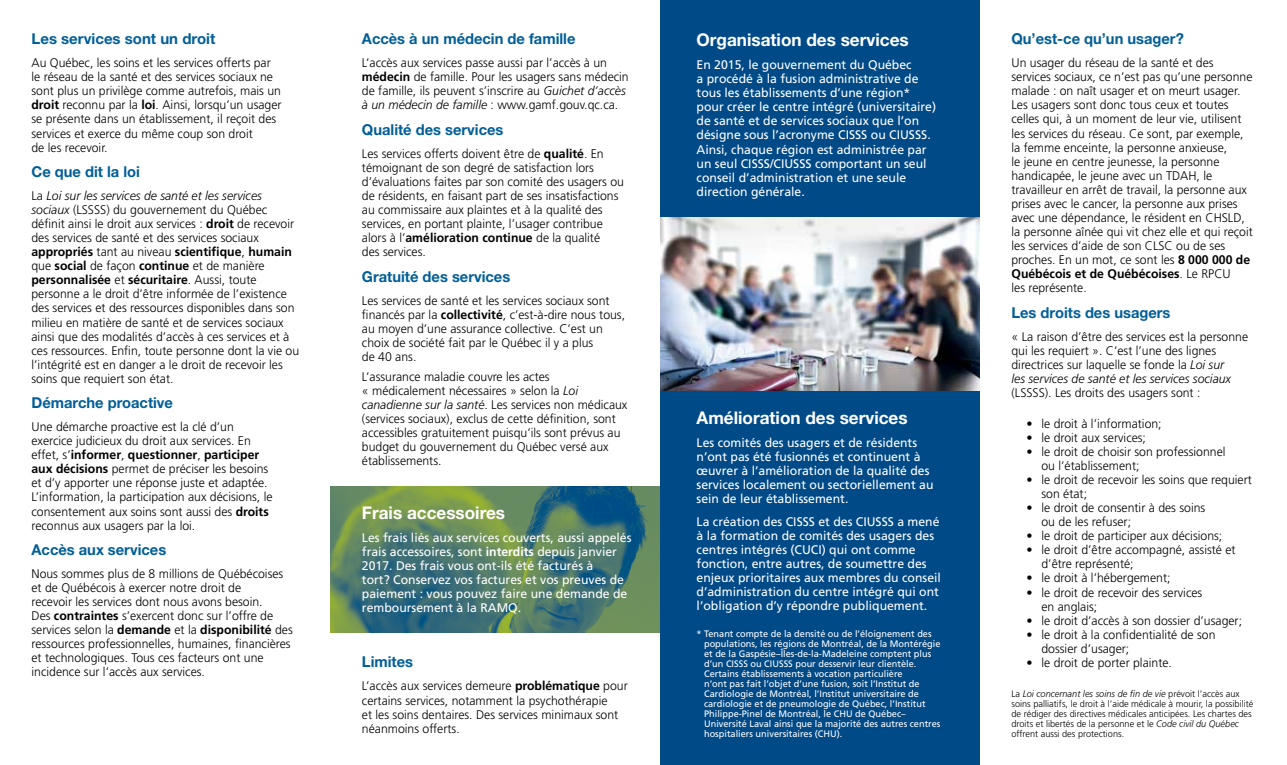
<style>
.page{position:relative;width:1287px;height:765px;background:#fff}
.page>*{position:absolute;margin:0;border:0;box-sizing:border-box;transform-origin:0 0}
.t1{font:700 17.5px "Helvetica Neue";color:#fff}
.t2{font:700 15px "Helvetica Neue";color:#005e98}
.t3{font:300 12.5px/14px "Frutiger";color:#000}
.t4{font:12.5px/14px "Frutiger";color:#fff}
.t5{font:9.38px/10px "Frutiger";color:#fff}
.t6{font:300 9.38px/10px "Frutiger";color:#000}
.s1{font-weight:700}
.s2{font-style:italic}
</style>
<div class="page">
<img style="left:330px;top:486px;width:331px;height:147px">
<div style="left:661px;top:0;width:319px;height:765px;background:#004a88"></div>
<img style="left:661px;top:217px;width:319px;height:173px">
<p class="t2" style="left:32px;top:30px;width:185px">Les services sont un droit</p>
<p class="t3" style="left:32px;top:56px;width:252px">Au Québec, les soins et les services offerts par le réseau de la santé et des services sociaux ne sont plus un privilège comme autrefois, mais un <span class="s1">droit</span> reconnu par la <span class="s1">loi</span>. Ainsi, lorsqu’un usager se présente dans un établissement, il reçoit des services et exerce du même coup son droit<br>de les recevoir.</p>
<p class="t2" style="left:32px;top:162px;width:110px">Ce que dit la loi</p>
<p class="t3" style="left:32px;top:189px;width:269px">La <span class="s2">Loi sur les services de santé et les services sociaux</span> (LSSSS) du gouvernement du Québec définit ainsi le droit aux services : <span class="s1">droit</span> de recevoir des services de santé et des services sociaux <span class="s1">appropriés</span> tant au niveau <span class="s1">scientifique</span>, <span class="s1">humain </span>que <span class="s1">social</span> de façon <span class="s1">continue</span> et de manière <span class="s1">personnalisée</span> et <span class="s1">sécuritaire</span>. Aussi, toute personne a le droit d’être informée de l’existence des services et des ressources disponibles dans son milieu en matière de santé et de services sociaux ainsi que des modalités d’accès à ces services et à ces ressources. Enfin, toute personne dont la vie ou l’intégrité est en danger a le droit de recevoir les soins que requiert son état.</p>
<p class="t2" style="left:32px;top:393px;width:143px">Démarche proactive</p>
<p class="t3" style="left:32px;top:420px;width:243px">Une démarche proactive est la clé d’un exercice judicieux du droit aux services. En effet, s’<span class="s1">informer</span>, <span class="s1">questionner</span>, <span class="s1">participer aux décisions</span> permet de préciser les besoins et d’y apporter une réponse juste et adaptée.<br>L’information, la participation aux décisions, le consentement aux soins sont aussi des <span class="s1">droits </span>reconnus aux usagers par la loi.</p>
<p class="t2" style="left:32px;top:540px;width:136px">Accès aux services</p>
<p class="t3" style="left:32px;top:567px;width:263px">Nous sommes plus de 8 millions de Québécoises et de Québécois à exercer notre droit de<br>recevoir les services dont nous avons besoin.<br>Des <span class="s1">contraintes</span> s’exercent donc sur l’offre de services selon la <span class="s1">demande</span> et la <span class="s1">disponibilité</span> des ressources professionnelles, humaines, financières et technologiques. Tous ces facteurs ont une incidence sur l’accès aux services.</p>
<p class="t2" style="left:362px;top:30px;width:215px">Accès à un médecin de famille</p>
<p class="t3" style="left:362px;top:56px;width:268px">L’accès aux services passe aussi par l’accès à un <span class="s1">médecin</span> de famille. Pour les usagers sans médecin de famille, ils peuvent s’inscrire au <span class="s2">Guichet d’accès à un médecin de famille</span> : www.gamf.gouv.qc.ca.</p>
<p class="t2" style="left:362px;top:120px;width:143px">Qualité des services</p>
<p class="t3" style="left:362px;top:146px;width:264px">Les services offerts doivent être de <span class="s1">qualité</span>. En témoignant de son degré de satisfaction lors d’évaluations faites par son comité des usagers ou de résidents, en faisant part de ses insatisfactions au commissaire aux plaintes et à la qualité des services, en portant plainte, l’usager contribue alors à l’<span class="s1">amélioration continue</span> de la qualité<br>des services.</p>
<p class="t2" style="left:362px;top:267px;width:150px">Gratuité des services</p>
<p class="t3" style="left:362px;top:293px;width:265px">Les services de santé et les services sociaux sont financés par la <span class="s1">collectivité</span>, c’est-à-dire nous tous, au moyen d’une assurance collective. C’est un choix de société fait par le Québec il y a plus<br>de 40 ans.</p>
<p class="t3" style="left:362px;top:369px;width:267px">L’assurance maladie couvre les actes<br>« médicalement nécessaires » selon la <span class="s2">Loi canadienne sur la santé</span>. Les services non médicaux (services sociaux), exclus de cette définition, sont accessibles gratuitement puisqu’ils sont prévus au budget du gouvernement du Québec versé aux établissements.</p>
<h1 class="t1" style="left:362px;top:502px;width:145px">Frais accessoires</h1>
<p class="t4" style="left:362px;top:531px;width:271px">Les frais liés aux services couverts, aussi appelés frais accessoires, sont <span class="s1">interdits</span> depuis janvier 2017. Des frais vous ont-ils été facturés à<br>tort? Conservez vos factures et vos preuves de paiement : vous pouvez faire une demande de remboursement à la RAMQ.</p>
<p class="t2" style="left:362px;top:653px;width:53px">Limites</p>
<p class="t3" style="left:362px;top:679px;width:267px">L’accès aux services demeure <span class="s1">problématique</span> pour certains services, notamment la psychothérapie<br>et les soins dentaires. Des services minimaux sont néanmoins offerts.</p>
<h1 class="t1" style="left:697px;top:29px;width:214px">Organisation des services</h1>
<p class="t4" style="left:697px;top:58px;width:241px">En 2015, le gouvernement du Québec<br>a procédé à la fusion administrative de tous les établissements d’une région* pour créer le centre intégré (universitaire) de santé et de services sociaux que l’on désigne sous l’acronyme CISSS ou CIUSSS.<br>Ainsi, chaque région est administrée par un seul CISSS/CIUSSS comportant un seul conseil d’administration et une seule direction générale.</p>
<h1 class="t1" style="left:697px;top:406px;width:213px">Amélioration des services</h1>
<p class="t4" style="left:697px;top:435px;width:238px">Les comités des usagers et de résidents n’ont pas été fusionnés et continuent à œuvrer à l’amélioration de la qualité des services localement ou sectoriellement au sein de leur établissement.</p>
<p class="t4" style="left:697px;top:514px;width:246px">La création des CISSS et des CIUSSS a mené à la formation de comités des usagers des centres intégrés (CUCI) qui ont comme fonction, entre autres, de soumettre des enjeux prioritaires aux membres du conseil d’administration du centre intégré qui ont l’obligation d’y répondre publiquement.</p>
<p class="t5" style="left:704px;top:629px;width:238px;text-indent:-7px">* Tenant compte de la densité ou de l’éloignement des populations, les régions de Montréal, de la Montérégie et de la Gaspésie–Îles-de-la-Madeleine comptent plus d’un CISSS ou CIUSSS pour desservir leur clientèle.<br>Certains établissements à vocation particulière<br>n’ont pas fait l’objet d’une fusion, soit l’Institut de Cardiologie de Montréal, l’Institut universitaire de cardiologie et de pneumologie de Québec, l’Institut Philippe-Pinel de Montréal, le CHU de Québec– Université Laval ainsi que la majorité des autres centres hospitaliers universitaires (CHU).</p>
<p class="t2" style="left:1012px;top:30px;width:174px">Qu’est-ce qu’un usager?</p>
<p class="t3" style="left:1012px;top:56px;width:243px">Un usager du réseau de la santé et des services sociaux, ce n’est pas qu’une personne malade : on naît usager et on meurt usager.<br>Les usagers sont donc tous ceux et toutes celles qui, à un moment de leur vie, utilisent les services du réseau. Ce sont, par exemple, la femme enceinte, la personne anxieuse,<br>le jeune en centre jeunesse, la personne handicapée, le jeune avec un TDAH, le travailleur en arrêt de travail, la personne aux prises avec le cancer, la personne aux prises avec une dépendance, le résident en CHSLD, la personne aînée qui vit chez elle et qui reçoit les services d’aide de son CLSC ou de ses proches. En un mot, ce sont les <span class="s1">8 000 000 de Québécois et de Québécoises</span>. Le RPCU<br>les représente.</p>
<p class="t2" style="left:1012px;top:303px;width:160px">Les droits des usagers</p>
<p class="t3" style="left:1012px;top:329px;width:238px">« La raison d’être des services est la personne qui les requiert ». C’est l’une des lignes directrices sur laquelle se fonde la <span class="s2">Loi sur<br>les services de santé et les services sociaux</span></p>
<p class="t3" style="left:1012px;top:385px;width:191px">(LSSSS). Les droits des usagers sont :</p>
<p class="t3" style="left:1026px;top:416px;width:137px">• le droit à l’information;</p>
<p class="t3" style="left:1026px;top:430px;width:121px">• le droit aux services;</p>
<p class="t3" style="left:1042px;top:444px;width:186px;text-indent:-15px">• le droit de choisir son professionnel ou l’établissement;</p>
<p class="t3" style="left:1042px;top:473px;width:212px;text-indent:-15px">• le droit de recevoir les soins que requiert son état;</p>
<p class="t3" style="left:1042px;top:501px;width:165px;text-indent:-15px">• le droit de consentir à des soins ou de les refuser;</p>
<p class="t3" style="left:1027px;top:529px;width:197px">• le droit de participer aux décisions;</p>
<p class="t3" style="left:1042px;top:543px;width:196px;text-indent:-15px">• le droit d’être accompagné, assisté et d’être représenté;</p>
<p class="t3" style="left:1027px;top:571px;width:146px">• le droit à l’hébergement;</p>
<p class="t3" style="left:1042px;top:585px;width:162px;text-indent:-15px">• le droit de recevoir des services en anglais;</p>
<p class="t3" style="left:1027px;top:613px;width:217px">• le droit d’accès à son dossier d’usager;</p>
<p class="t3" style="left:1042px;top:627px;width:176px;text-indent:-15px">• le droit à la confidentialité de son dossier d’usager;</p>
<p class="t3" style="left:1027px;top:655px;width:147px">• le droit de porter plainte.</p>
<p class="t6" style="left:1012px;top:688px;width:243px">La <span class="s2">Loi concernant les soins de fin de vie</span> prévoit l’accès aux soins palliatifs, le droit à l’aide médicale à mourir, la possibilité de rédiger des directives médicales anticipées. Les chartes des droits et libertés de la personne et le <span class="s2">Code civil du Québec </span>offrent aussi des protections.</p>
</div>
